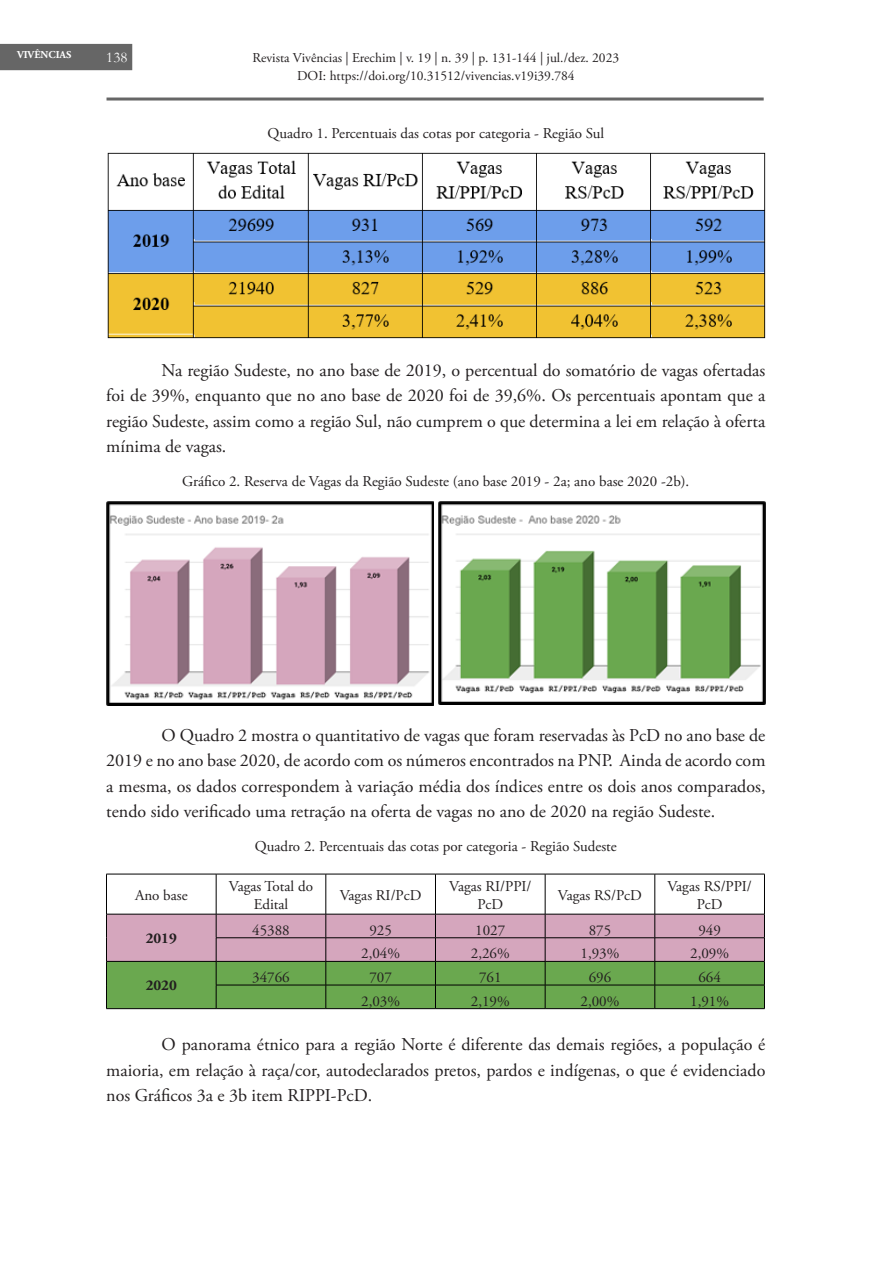
<style>
.page{position:relative;width:893px;height:1263px;background:#fff}
.page>*{position:absolute;margin:0;border:0;box-sizing:border-box;transform-origin:0 0}
.TEXTO_NORMAL{font:18px/25.5px "Adobe Garamond Pro";color:#231f20;text-align:justify}
.Tabela{font:15px/18px "Adobe Garamond Pro";color:#231f20;text-align:center}
.t1{font:700 15px "Adobe Garamond Pro";color:#231f20}
.t2{font:15px "Garamond";color:#fff}
.t3{font:13.5px/18px "Adobe Garamond Pro";color:#231f20;text-align:center}
.t4{font:700 10.5px "Adobe Garamond Pro";color:#fff}
</style>
<div class="page">
<div style="left:0;top:44px;width:132px;height:26px;background:#666"></div>
<hr style="left:107px;top:98px;width:657px;height:3px;background:#666">
<hr style="left:106px;top:874px;width:110px;height:1px;background:#000">
<hr style="left:106px;top:874px;width:1px;height:40px;background:#000">
<hr style="left:216px;top:874px;width:110px;height:1px;background:#000">
<hr style="left:216px;top:874px;width:1px;height:40px;background:#000">
<hr style="left:326px;top:874px;width:109px;height:1px;background:#000">
<hr style="left:326px;top:874px;width:1px;height:40px;background:#000">
<hr style="left:435px;top:874px;width:110px;height:1px;background:#000">
<hr style="left:435px;top:874px;width:1px;height:40px;background:#000">
<hr style="left:545px;top:874px;width:110px;height:1px;background:#000">
<hr style="left:545px;top:874px;width:1px;height:40px;background:#000">
<hr style="left:655px;top:874px;width:110px;height:1px;background:#000">
<hr style="left:655px;top:874px;width:1px;height:40px;background:#000">
<hr style="left:764px;top:874px;width:1px;height:40px;background:#000">
<svg style="left:106px;top:914px;width:659px;height:95px;background:#989f7f"></svg>
<hr style="left:216px;top:1008px;width:110px;height:1px;background:#000">
<hr style="left:326px;top:1008px;width:109px;height:1px;background:#000">
<hr style="left:435px;top:1008px;width:110px;height:1px;background:#000">
<hr style="left:545px;top:1008px;width:110px;height:1px;background:#000">
<hr style="left:655px;top:1008px;width:110px;height:1px;background:#000">
<img style="left:107px;top:152px;width:658px;height:187px">
<img style="left:107px;top:501px;width:327px;height:204px">
<img style="left:439px;top:501px;width:326px;height:203px">
<p class="t4" style="left:17px;top:49px;width:56px">VIVÊNCIAS</p>
<p class="t3" style="left:253px;top:49px;width:368px">Revista Vivências | Erechim | v. 19 | n. 39 | p. 131-144 | jul./dez. 2023<br>DOI: https://doi.org/10.31512/vivencias.v19i39.784</p>
<p class="t2" style="left:106px;top:47px;width:23px">138</p>
<p class="Tabela" style="left:267px;top:125px;width:338px">Quadro 1. Percentuais das cotas por categoria - Região Sul</p>
<p class="TEXTO_NORMAL" style="left:106px;top:358px;width:661px;text-indent:55px">Na região Sudeste, no ano base de 2019, o percentual do somatório de vagas ofertadas foi de 39%, enquanto que no ano base de 2020 foi de 39,6%. Os percentuais apontam que a região Sudeste, assim como a região Sul, não cumprem o que determina a lei em relação à oferta mínima de vagas.</p>
<p class="Tabela" style="left:182px;top:473px;width:509px">Gráfico 2. Reserva de Vagas da Região Sudeste (ano base 2019 - 2a; ano base 2020 -2b).</p>
<p class="TEXTO_NORMAL" style="left:106px;top:723px;width:661px;text-indent:55px">O Quadro 2 mostra o quantitativo de vagas que foram reservadas às PcD no ano base de 2019 e no ano base 2020, de acordo com os números encontrados na PNP. Ainda de acordo com a mesma, os dados correspondem à variação média dos índices entre os dois anos comparados, tendo sido verificado uma retração na oferta de vagas no ano de 2020 na região Sudeste.</p>
<p class="Tabela" style="left:255px;top:838px;width:363px">Quadro 2. Percentuais das cotas por categoria - Região Sudeste</p>
<p class="Tabela" style="left:135px;top:886px;width:54px">Ano base</p>
<p class="Tabela" style="left:229px;top:877px;width:85px">Vagas Total do<br>Edital</p>
<p class="Tabela" style="left:340px;top:886px;width:83px">Vagas RI/PcD</p>
<p class="Tabela" style="left:449px;top:877px;width:84px">Vagas RI/PPI/<br>PcD</p>
<p class="Tabela" style="left:558px;top:886px;width:86px">Vagas RS/PcD</p>
<p class="Tabela" style="left:667px;top:877px;width:86px">Vagas RS/PPI/<br>PcD</p>
<p class="t1" style="left:146px;top:930px;width:33px">2019</p>
<p class="Tabela" style="left:252px;top:921px;width:39px">45388</p>
<p class="Tabela" style="left:369px;top:921px;width:24px">925</p>
<p class="Tabela" style="left:475px;top:921px;width:31px">1027</p>
<p class="Tabela" style="left:589px;top:921px;width:24px">875</p>
<p class="Tabela" style="left:698px;top:921px;width:24px">949</p>
<p class="Tabela" style="left:361px;top:945px;width:40px">2,04%</p>
<p class="Tabela" style="left:471px;top:945px;width:40px">2,26%</p>
<p class="Tabela" style="left:580px;top:945px;width:40px">1,93%</p>
<p class="Tabela" style="left:690px;top:945px;width:40px">2,09%</p>
<p class="Tabela" style="left:252px;top:969px;width:39px">34766</p>
<p class="Tabela" style="left:369px;top:969px;width:24px">707</p>
<p class="Tabela" style="left:479px;top:969px;width:24px">761</p>
<p class="Tabela" style="left:589px;top:969px;width:24px">696</p>
<p class="Tabela" style="left:698px;top:969px;width:24px">664</p>
<p class="Tabela" style="left:361px;top:992px;width:40px">2,03%</p>
<p class="Tabela" style="left:471px;top:992px;width:40px">2,19%</p>
<p class="Tabela" style="left:580px;top:992px;width:40px">2,00%</p>
<p class="Tabela" style="left:690px;top:992px;width:40px">1,91%</p>
<p class="TEXTO_NORMAL" style="left:106px;top:1032px;width:661px;text-indent:55px">O panorama étnico para a região Norte é diferente das demais regiões, a população é maioria, em relação à raça/cor, autodeclarados pretos, pardos e indígenas, o que é evidenciado nos Gráficos 3a e 3b item RIPPI-PcD.</p>
<p class="t1" style="left:146px;top:977px;width:33px">2020</p>
</div>
